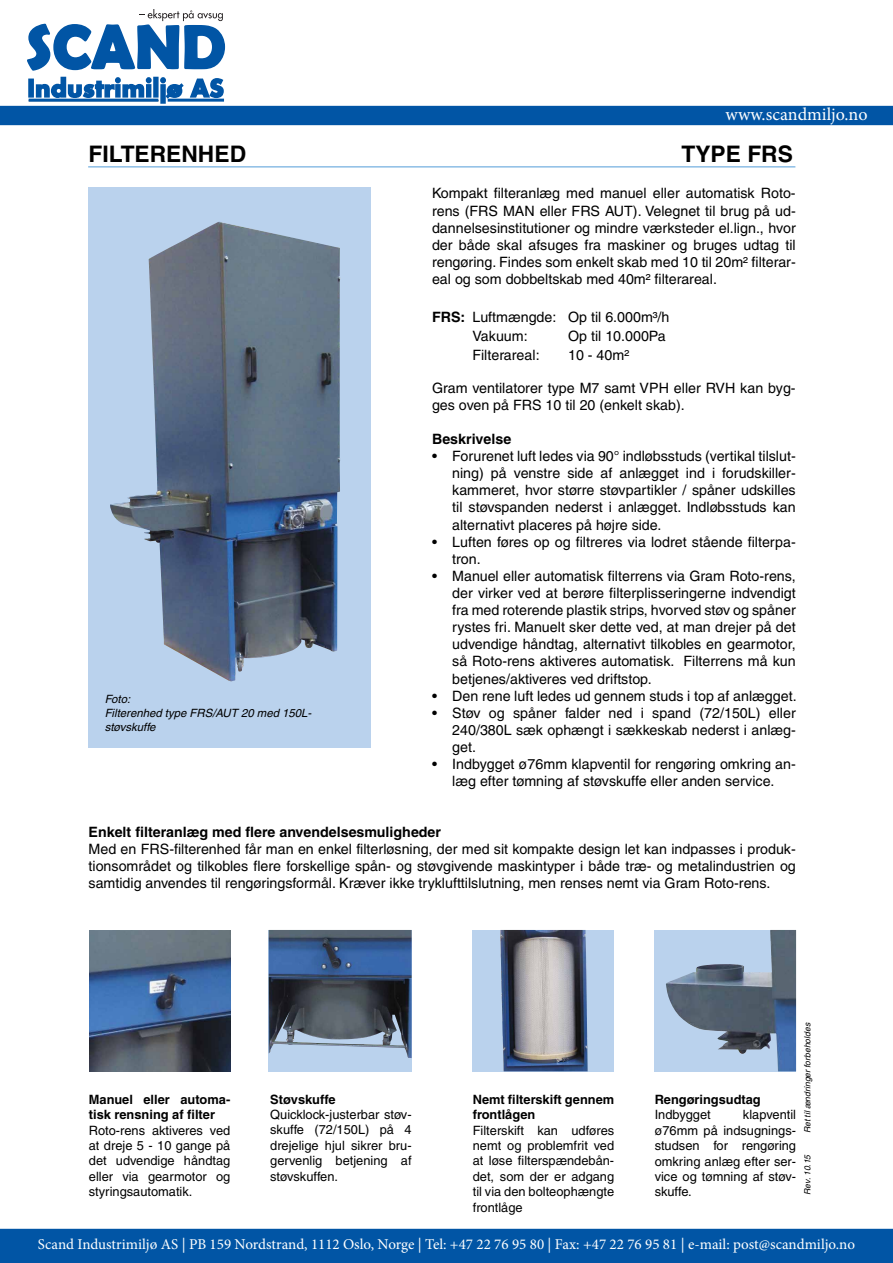
<style>
.page{position:relative;width:893px;height:1263px;background:#fff}
.page>*{position:absolute;margin:0;border:0;box-sizing:border-box;transform-origin:0 0}
.t1{font:700 22.8px "Helvetica";color:#000}
.t2{font:18px "Minion Pro";color:#fff}
.t3{font:15px "Minion Pro";color:#fff}
.t4{font:14.25px/17.1px "Helvetica";color:#000;text-align:justify}
.t5{font:700 14.25px "Helvetica";color:#000}
.t6{font:12.9px/15.5px "Helvetica";color:#000}
.t7{font:700 12.9px/15.5px "Helvetica";color:#000}
.t8{font:italic 11.4px/13.6px "Helvetica";color:#000}
.t9{font:italic 8.55px "Helvetica";color:#000}
.s1{font-weight:700}
.s2{font-weight:400}
</style>
<div class="page">
<div style="left:160px;top:84px;width:6px;height:20px;border:2px solid #0155a5"></div>
<hr style="left:29px;top:100px;width:130px;height:1px;background:#231f20">
<hr style="left:29px;top:99px;width:129px;height:3px;background:#0155a5">
<hr style="left:168px;top:99px;width:56px;height:3px;background:#0155a5">
<svg style="left:27px;top:9px;width:199px;height:91px"></svg>
<div style="left:0;top:106px;width:893px;height:19px;background:#0155a5"></div>
<div style="left:0;top:1229px;width:893px;height:34px;background:#0155a5"></div>
<hr style="left:88px;top:166px;width:707px;height:2px;background:#86bae4">
<img style="left:89px;top:930px;width:142px;height:142px">
<svg style="left:88px;top:187px;width:283px;height:561px;fill:#bad2ed"></svg>
<img style="left:110px;top:222px;width:134px;height:459px">
<div style="left:269px;top:930px;width:143px;height:141px;background:#bad2ed"></div>
<img style="left:269px;top:930px;width:143px;height:128px">
<div style="left:655px;top:930px;width:141px;height:141px;background:#bad2ed"></div>
<img style="left:666px;top:930px;width:130px;height:141px">
<div style="left:472px;top:930px;width:142px;height:141px;background:#bad2ed"></div>
<img style="left:500px;top:930px;width:88px;height:141px">
<p class="t2" style="left:725px;top:102px;width:144px">www.scandmiljo.no</p>
<p class="t1" style="left:89px;top:140px;width:159px">FILTERENHED</p>
<p class="t1" style="left:681px;top:140px;width:113px">TYPE FRS</p>
<p class="t4" style="left:432px;top:185px;width:365px">Kompakt filteranlæg med manuel eller automatisk Roto&shy;rens (FRS MAN eller FRS AUT). Velegnet til brug på ud&shy;dannelsesinstitutioner og mindre værksteder el.lign., hvor der både skal afsuges fra maskiner og bruges udtag til rengøring. Findes som enkelt skab med 10 til 20m² filterar&shy;eal og som dobbeltskab med 40m² filterareal.</p>
<p class="t4" style="left:472px;top:307px;width:199px;line-height:19.2px;text-indent:-40px"><span class="s1">FRS:</span> Luftmængde: Op til 6.000m³/h<br>Vakuum:</p>
<p class="t4" style="left:568px;top:327px;width:99px">Op til 10.000Pa</p>
<p class="t4" style="left:472px;top:346px;width:69px">Filterareal:</p>
<p class="t4" style="left:568px;top:346px;width:63px">10 - 40m²</p>
<p class="t4" style="left:432px;top:379px;width:365px">Gram ventilatorer type M7 samt VPH eller RVH kan byg&shy;ges oven på FRS 10 til 20 (enkelt skab).</p>
<p class="t5" style="left:432px;top:430px;width:81px">Beskrivelse</p>
<p class="t4" style="left:452px;top:447px;width:345px;text-indent:-20px">• Forurenet luft ledes via 90° indløbsstuds (vertikal tilslut&shy;ning) på venstre side af anlægget ind i forudskiller&shy;kammeret, hvor større støvpartikler / spåner udskilles til støvspanden nederst i anlægget. Indløbsstuds kan alternativt placeres på højre side.</p>
<p class="t4" style="left:452px;top:533px;width:345px;text-indent:-20px">• Luften føres op og filtreres via lodret stående filterpa&shy;tron.</p>
<p class="t4" style="left:452px;top:567px;width:345px;text-indent:-20px">• Manuel eller automatisk filterrens via Gram Roto-rens, der virker ved at berøre filterplisseringerne indvendigt fra med roterende plastik strips, hvorved støv og spåner rystes fri. Manuelt sker dette ved, at man drejer på det udvendige håndtag, alternativt tilkobles en gearmotor, så Roto-rens aktiveres automatisk. Filterrens må kun betjenes/aktiveres ved driftstop.</p>
<p class="t4" style="left:432px;top:687px;width:366px">• Den rene luft ledes ud gennem studs i top af anlægget.</p>
<p class="t4" style="left:452px;top:704px;width:345px;text-indent:-20px">• Støv og spåner falder ned i spand (72/150L) eller 240/380L sæk ophængt i sækkeskab nederst i anlæg&shy;get.</p>
<p class="t4" style="left:432px;top:755px;width:365px;text-align:center">• Indbygget ø76mm klapventil for rengøring omkring an&shy;læg efter tømning af støvskuffe eller anden service.</p>
<p class="t4" style="left:89px;top:823px;width:709px;text-align:left"><span class="s1">Enkelt filteranlæg med flere anvendelsesmuligheder<br></span>Med en FRS-filterenhed får man en enkel filterløsning, der med sit kompakte design let kan indpasses i produk&shy;tionsområdet og tilkobles flere forskellige spån- og støvgivende maskintyper i både træ- og metalindustrien og samtidig anvendes til rengøringsformål. Kræver ikke tryklufttilslutning, men renses nemt via Gram Roto-rens.</p>
<p class="t8" style="left:105px;top:692px;width:208px">Foto:<br>Filterenhed type FRS/AUT 20 med 150L&shy;støvskuffe</p>
<p class="t6" style="left:270px;top:1091px;width:143px"><span class="s1">Støvskuffe<br></span>Quicklock-justerbar støv&shy;skuffe (72/150L) på 4 drejelige hjul sikrer bru&shy;gervenlig betjening af støvskuffen.</p>
<p class="t6" style="left:473px;top:1091px;width:143px"><span class="s1">Nemt filterskift gennem frontlågen<br></span>Filterskift kan udføres nemt og problemfrit ved at løse filterspændebån&shy;det, som der er adgang til via den bolteophængte frontlåge</p>
<p class="t6" style="left:89px;top:1091px;width:143px"><span class="s1">Manuel eller automa&shy;tisk rensning af filter<br></span>Roto-rens aktiveres ved at dreje 5 - 10 gange på det udvendige håndtag eller via gearmotor og styringsautomatik.</p>
<p class="t7" style="left:655px;top:1091px;width:108px">Rengøringsudtag<br><span class="s2">Indbygget</span></p>
<p class="t6" style="left:655px;top:1107px;width:143px;text-align:justify;text-indent:88px">klapventil ø76mm på indsugnings&shy;studsen for rengøring omkring anlæg efter ser&shy;vice og tømning af støv&shy;skuffe.</p>
<p class="t9" style="left:802px;top:1133px;width:112px;rotate:-90deg">Ret til ændringer forbeholdes</p>
<p class="t9" style="left:802px;top:1195px;width:42px;rotate:-90deg">Rev. 10.15</p>
<p class="t3" style="left:38px;top:1234px;width:819px">Scand Industrimiljø AS | PB 159 Nordstrand, 1112 Oslo, Norge | Tel: +47 22 76 95 80 | Fax: +47 22 76 95 81 | e-mail: post@scandmiljo.no</p>
</div>
